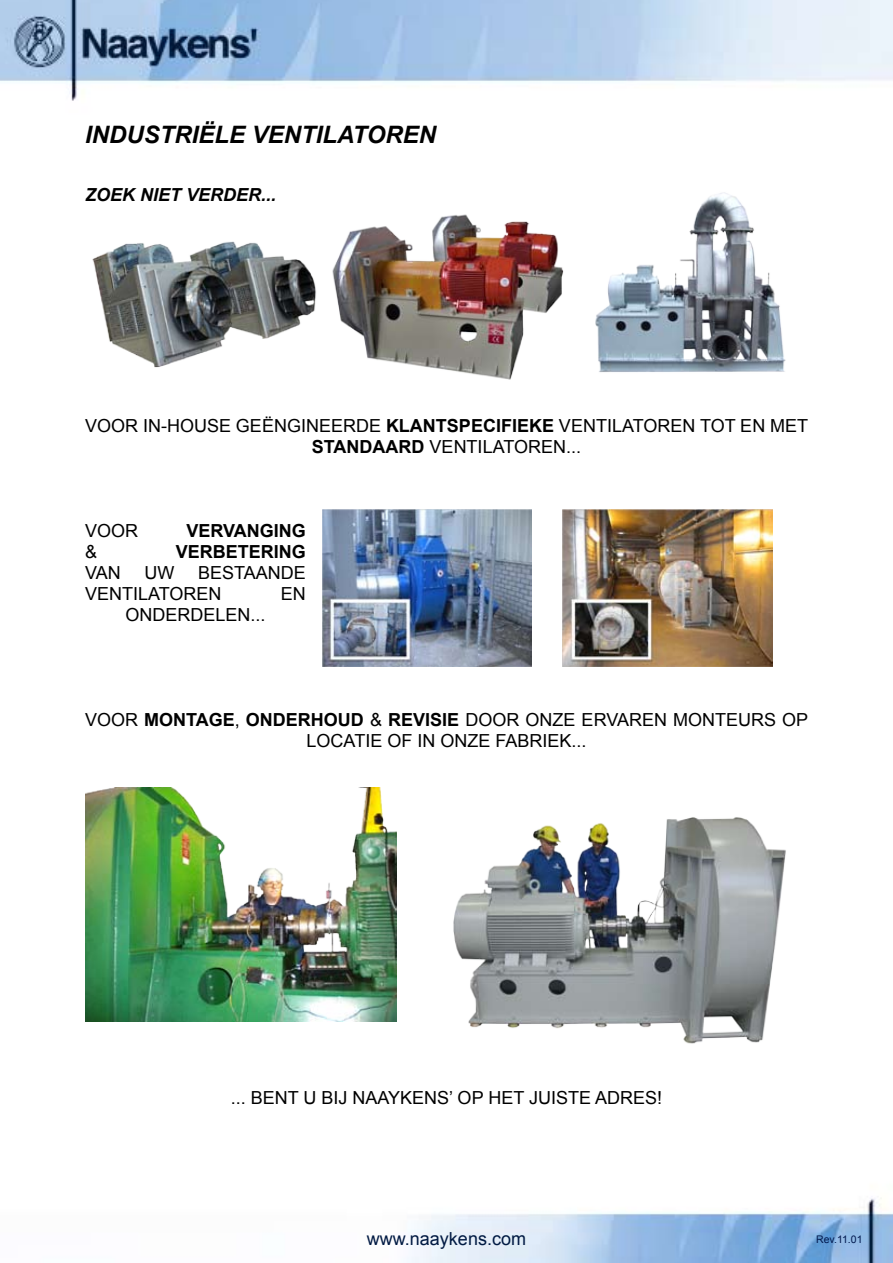
<style>
.page{position:relative;width:893px;height:1263px;background:#fff}
.page>*{position:absolute;margin:0;border:0;box-sizing:border-box;transform-origin:0 0}
.t1{font:italic 700 24px "Arial";color:#000}
.t2{font:18px/21px "Arial";color:#000;text-align:center}
.t3{font:700 18px "Arial";color:#000}
.t4{font:italic 700 18px "Arial";color:#000}
.t5{font:18px "Arial";color:#011a43}
.t6{font:10.5px "Arial";color:#01194e}
.s1{font-weight:700}
</style>
<div class="page">
<img style="left:0;top:0;width:893px;height:1263px">
<img style="left:542px;top:181px;width:288px;height:216px">
<img style="left:402px;top:777px;width:409px;height:286px">
<img style="left:85px;top:787px;width:312px;height:234px">
<img style="left:563px;top:509px;width:209px;height:158px">
<img style="left:322px;top:509px;width:209px;height:157px">
<img style="left:85px;top:219px;width:239px;height:160px">
<img style="left:326px;top:210px;width:248px;height:172px">
<h1 class="t1" style="left:85px;top:119px;width:353px">INDUSTRIËLE VENTILATOREN</h1>
<p class="t4" style="left:85px;top:183px;width:193px">ZOEK NIET VERDER...</p>
<p class="t2" style="left:85px;top:415px;width:725px">VOOR IN-HOUSE GEËNGINEERDE <span class="s1">KLANTSPECIFIEKE</span> VENTILATOREN TOT EN MET<br><span class="s1">STANDAARD</span> VENTILATOREN...</p>
<p class="t2" style="left:85px;top:520px;width:55px">VOOR</p>
<p class="t3" style="left:186px;top:519px;width:121px">VERVANGING</p>
<p class="t2" style="left:85px;top:541px;width:14px">&amp;</p>
<p class="t3" style="left:176px;top:540px;width:132px">VERBETERING</p>
<p class="t2" style="left:85px;top:562px;width:37px">VAN</p>
<p class="t2" style="left:144px;top:562px;width:31px">UW</p>
<p class="t2" style="left:85px;top:562px;width:222px;text-align:left;text-indent:113px">BESTAANDE<br>VENTILATOREN</p>
<p class="t2" style="left:281px;top:583px;width:27px">EN</p>
<p class="t2" style="left:125px;top:604px;width:142px">ONDERDELEN...</p>
<p class="t2" style="left:85px;top:709px;width:725px">VOOR <span class="s1">MONTAGE</span>, <span class="s1">ONDERHOUD</span> &amp; <span class="s1">REVISIE</span> DOOR ONZE ERVAREN MONTEURS OP<br>LOCATIE OF IN ONZE FABRIEK...</p>
<p class="t2" style="left:231px;top:1087px;width:433px">... BENT U BIJ NAAYKENS’ OP HET JUISTE ADRES!</p>
<p class="t5" style="left:367px;top:1227px;width:161px">www.naaykens.com</p>
<p class="t6" style="left:816px;top:1232px;width:48px">Rev.11.01</p>
</div>
